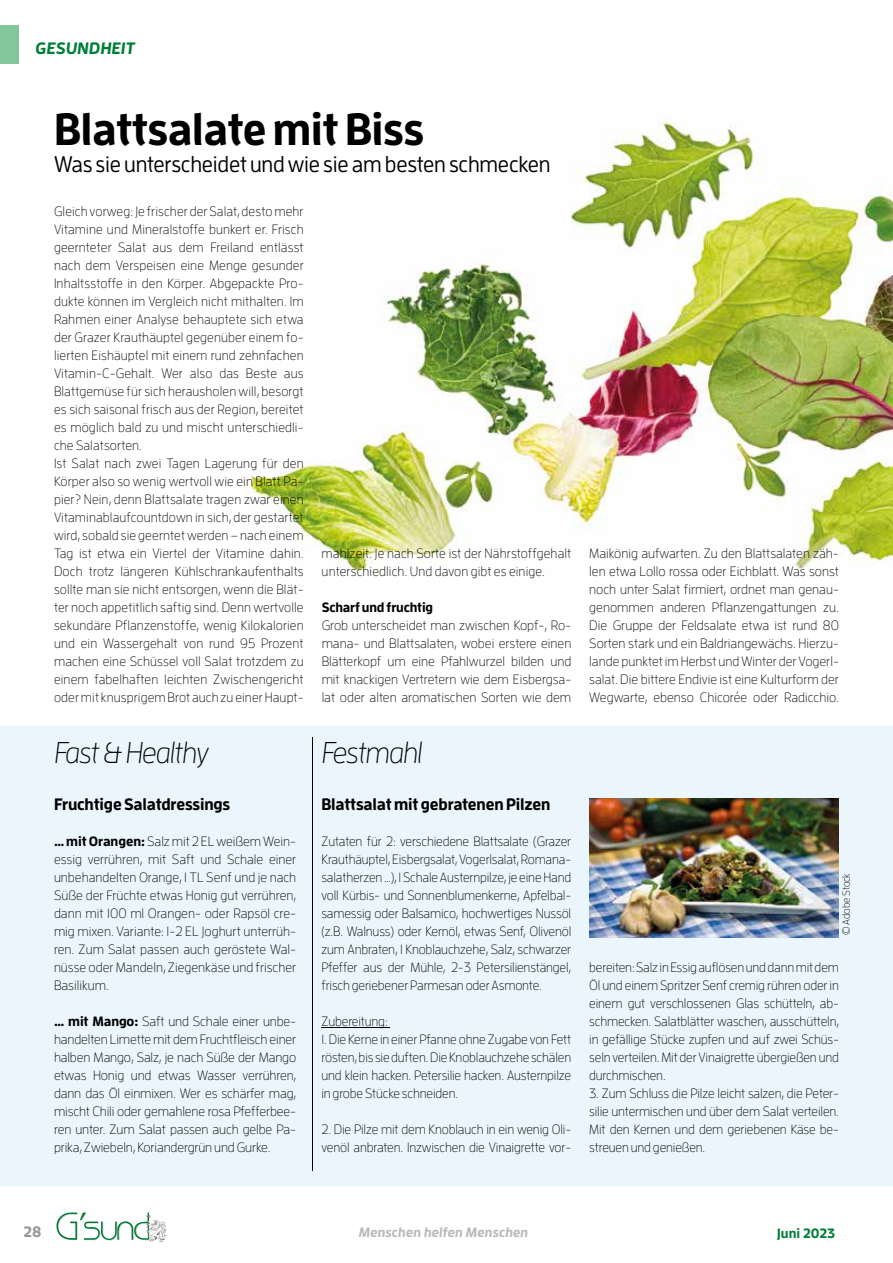
<style>
.page{position:relative;width:893px;height:1263px;background:#fff}
.page>*{position:absolute;margin:0;border:0;box-sizing:border-box;transform-origin:0 0}
.t1{font:700 45px "Enzo OT";letter-spacing:-.01em;color:#000}
.t2{font:italic 300 30px "Enzo OT";letter-spacing:-.04em;color:#000}
.t3{font:500 22.5px "Enzo OT";letter-spacing:-.01em;color:#000}
.t4{font:700 16.5px "Enzo OT";letter-spacing:-.01em;color:#000}
.t5{font:italic 700 16.5px "Enzo OT";letter-spacing:.01em;color:#007e37}
.t6{font:700 15px "Enzo OT";color:#969898}
.t7{font:300 13.5px/18px "Enzo OT";letter-spacing:.01em;color:#000;text-align:justify}
.t8{font:300 13.5px/18px "Enzo OT";letter-spacing:-.01em;color:#000}
.t9{font:italic 700 13.5px "Enzo OT";color:#b9babb}
.t10{font:700 13.5px "Enzo OT";letter-spacing:-.01em;color:#000}
.t11{font:700 13.5px "Enzo OT";color:#007e37}
.t12{font:300 10.5px "Enzo OT";letter-spacing:-.01em;color:#000}
.s1{font-weight:700}
</style>
<div class="page">
<div style="left:0;top:26px;width:18px;height:38px;background:#85c59c"></div>
<svg style="left:56px;top:1212px;width:111px;height:30px"></svg>
<img style="left:244px;top:114px;width:649px;height:465px">
<div style="left:0;top:726px;width:893px;height:459px;background:#eaf6fb"></div>
<hr style="left:312px;top:738px;width:1px;height:433px;background:#000">
<hr style="left:321px;top:1027px;width:69px;height:1px;background:#000">
<img style="left:589px;top:799px;width:250px;height:139px">
<p class="t5" style="left:36px;top:39px;width:101px">GESUNDHEIT</p>
<h1 class="t1" style="left:54px;top:101px;width:371px">Blattsalate mit Biss</h1>
<h3 class="t3" style="left:54px;top:151px;width:498px">Was sie unterscheidet und wie sie am besten schmecken</h3>
<p class="t7" style="left:54px;top:202px;width:251px;text-align:left">Gleich vorweg: Je frischer der Salat, desto mehr Vitamine und Mineralstoffe bunkert er. Frisch geernteter Salat aus dem Freiland entlässt nach dem Verspeisen eine Menge gesunder Inhaltsstoffe in den Körper. Abgepackte Pro&shy;dukte können im Vergleich nicht mithalten. Im Rahmen einer Analyse behauptete sich etwa der Grazer Krauthäuptel gegenüber einem fo&shy;lierten Eishäuptel mit einem rund zehnfachen Vitamin-C-Gehalt. Wer also das Beste aus Blattgemüse für sich herausholen will, besorgt es sich saisonal frisch aus der Region, bereitet es möglich bald zu und mischt unterschiedli&shy;che Salatsorten.<br>Ist Salat nach zwei Tagen Lagerung für den Körper also so wenig wertvoll wie ein Blatt Pa&shy;pier? Nein, denn Blattsalate tragen zwar einen Vitaminablaufcountdown in sich, der gestartet wird, sobald sie geerntet werden – nach einem Tag ist etwa ein Viertel der Vitamine dahin.<br>Doch trotz längeren Kühlschrankaufenthalts sollte man sie nicht entsorgen, wenn die Blät&shy;ter noch appetitlich saftig sind. Denn wertvolle sekundäre Pflanzenstoffe, wenig Kilokalorien und ein Wassergehalt von rund 95 Prozent machen eine Schüssel voll Salat trotzdem zu einem fabelhaften leichten Zwischengericht oder mit knusprigem Brot auch zu einer Haupt-</p>
<p class="t7" style="left:322px;top:544px;width:251px">mahlzeit. Je nach Sorte ist der Nährstoffgehalt unterschiedlich. Und davon gibt es einige.</p>
<p class="t10" style="left:322px;top:599px;width:113px">Scharf und fruchtig</p>
<p class="t7" style="left:322px;top:616px;width:251px">Grob unterscheidet man zwischen Kopf-, Ro&shy;mana- und Blattsalaten, wobei erstere einen Blätterkopf um eine Pfahlwurzel bilden und mit knackigen Vertretern wie dem Eisbergsa&shy;lat oder alten aromatischen Sorten wie dem</p>
<h2 class="t2" style="left:54px;top:734px;width:157px">Fast &amp; Healthy</h2>
<h2 class="t2" style="left:321px;top:734px;width:103px">Festmahl</h2>
<p class="t4" style="left:54px;top:794px;width:178px">Fruchtige Salatdressings</p>
<p class="t7" style="left:54px;top:832px;width:244px"><span class="s1">… mit Orangen:</span> Salz mit 2 EL weißem Wein&shy;essig verrühren, mit Saft und Schale einer unbehandelten Orange, 1 TL Senf und je nach Süße der Früchte etwas Honig gut verrühren, dann mit 100 ml Orangen- oder Rapsöl cre&shy;mig mixen. Variante: 1-2 EL Joghurt unterrüh&shy;ren. Zum Salat passen auch geröstete Wal&shy;nüsse oder Mandeln, Ziegenkäse und frischer Basilikum.</p>
<p class="t7" style="left:54px;top:1012px;width:244px"><span class="s1">… mit Mango:</span> Saft und Schale einer unbe&shy;handelten Limette mit dem Fruchtfleisch einer halben Mango, Salz, je nach Süße der Mango etwas Honig und etwas Wasser verrühren, dann das Öl einmixen. Wer es schärfer mag, mischt Chili oder gemahlene rosa Pfefferbee&shy;ren unter. Zum Salat passen auch gelbe Pa&shy;prika, Zwiebeln, Koriandergrün und Gurke.</p>
<p class="t4" style="left:321px;top:794px;width:231px">Blattsalat mit gebratenen Pilzen</p>
<p class="t7" style="left:321px;top:832px;width:251px">Zutaten für 2: verschiedene Blattsalate (Grazer Krauthäuptel, Eisbergsalat, Vogerlsalat, Romana&shy;salatherzen …), 1 Schale Austernpilze, je eine Hand voll Kürbis- und Sonnenblumenkerne, Apfelbal&shy;samessig oder Balsamico, hochwertiges Nussöl (z.B. Walnuss) oder Kernöl, etwas Senf, Olivenöl zum Anbraten, 1 Knoblauchzehe, Salz, schwarzer Pfeffer aus der Mühle, 2-3 Petersilienstängel, frisch geriebener Parmesan oder Asmonte.</p>
<p class="t8" style="left:321px;top:1012px;width:68px">Zubereitung:</p>
<p class="t7" style="left:321px;top:1030px;width:251px">1. Die Kerne in einer Pfanne ohne Zugabe von Fett rösten, bis sie duften. Die Knoblauchzehe schälen und klein hacken. Petersilie hacken. Austernpilze in grobe Stücke schneiden.</p>
<p class="t8" style="left:321px;top:1120px;width:251px">2. Die Pilze mit dem Knoblauch in ein wenig Oli&shy;venöl anbraten. Inzwischen die Vinaigrette vor-</p>
<p class="t7" style="left:589px;top:544px;width:251px">Maikönig aufwarten. Zu den Blattsalaten zäh&shy;len etwa Lollo rossa oder Eichblatt. Was sonst noch unter Salat firmiert, ordnet man genau&shy;genommen anderen Pflanzengattungen zu.<br>Die Gruppe der Feldsalate etwa ist rund 80<br>Sorten stark und ein Baldriangewächs. Hierzu&shy;lande punktet im Herbst und Winter der Vogerl&shy;salat. Die bittere Endivie ist eine Kulturform der Wegwarte, ebenso Chicorée oder Radicchio.</p>
<p class="t12" style="left:840px;top:935px;width:64px;rotate:-90deg">© Adobe Stock</p>
<p class="t7" style="left:589px;top:958px;width:251px">bereiten: Salz in Essig auflösen und dann mit dem Öl und einem Spritzer Senf cremig rühren oder in einem gut verschlossenen Glas schütteln, ab&shy;schmecken. Salatblätter waschen, ausschütteln, in gefällige Stücke zupfen und auf zwei Schüs&shy;seln verteilen. Mit der Vinaigrette übergießen und durchmischen.</p>
<p class="t7" style="left:589px;top:1084px;width:251px">3. Zum Schluss die Pilze leicht salzen, die Peter&shy;silie untermischen und über dem Salat verteilen.<br>Mit den Kernen und dem geriebenen Käse be&shy;streuen und genießen.</p>
<p class="t6" style="left:24px;top:1222px;width:19px">28</p>
<p class="t9" style="left:359px;top:1224px;width:171px">Menschen helfen Menschen</p>
<p class="t11" style="left:777px;top:1225px;width:60px">Juni 2023</p>
</div>
